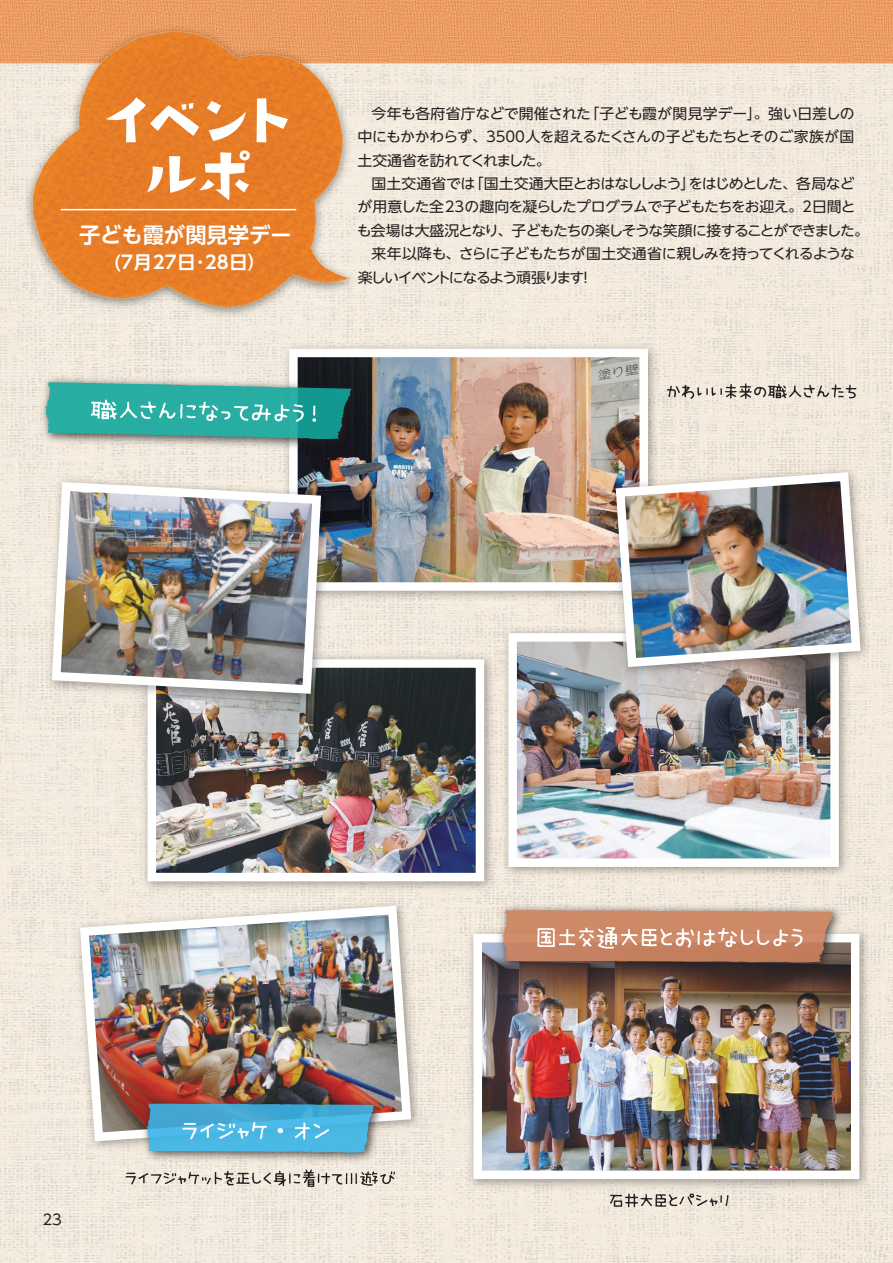
<style>
.page{position:relative;width:893px;height:1263px;background:#fff}
.page>*{position:absolute;margin:0;border:0;box-sizing:border-box;transform-origin:0 0}
.t1{font:700 21.3px "UD Shin Go NT Pro De";color:#fff}
.t2{font:700 18px "UD Shin Go NT Pro De";letter-spacing:.05em;color:#fff}
.t3{font:14.4px/23.4px "UD Shin Go NT Pro";letter-spacing:-.06em;color:#231f20;text-align:justify}
.t4{font:14.4px "UD Shin Go NT Pro";letter-spacing:-.08em;color:#231f20}
.t5{font:14.4px "UD Shin Go NT Pro";letter-spacing:-.105em;color:#231f20}
</style>
<div class="page">
<img style="left:0;top:117px;width:893px;height:1146px">
<img style="left:377px;top:0;width:516px;height:117px">
<svg style="left:610px;top:1194px;width:119px;height:13px;background:#bbb4ab"></svg>
<img style="left:450px;top:897px;width:424px;height:297px">
<img style="left:483px;top:944px;width:366px;height:225px">
<div style="left:473px;top:934px;width:386px;height:245px;border:9px solid #fff"></div>
<img style="left:498px;top:620px;width:395px;height:268px">
<img style="left:518px;top:643px;width:311px;height:214px">
<div style="left:508px;top:633px;width:331px;height:234px;border:9px solid #fff"></div>
<img style="left:848px;top:385px;width:45px;height:53px">
<img style="left:69px;top:875px;width:383px;height:281px">
<img style="left:75px;top:901px;width:341px;height:245px">
<img style="left:137px;top:649px;width:362px;height:247px">
<img style="left:158px;top:669px;width:316px;height:202px">
<div style="left:148px;top:659px;width:336px;height:222px;border:9px solid #fff"></div>
<svg style="left:667px;top:383px;width:189px;height:16px;background:#c3bbb1"></svg>
<svg style="left:126px;top:1169px;width:269px;height:18px;background:#cbc4bb"></svg>
<img style="left:136px;top:1093px;width:253px;height:74px">
<svg style="left:147px;top:1103px;width:227px;height:50px;background:#53afd6"></svg>
<img style="left:272px;top:338px;width:391px;height:271px">
<img style="left:299px;top:359px;width:339px;height:222px">
<div style="left:289px;top:349px;width:359px;height:242px;border:9px solid #fff"></div>
<img style="left:34px;top:371px;width:333px;height:83px">
<svg style="left:45px;top:382px;width:307px;height:58px;background:#40a89f"></svg>
<img style="left:492px;top:899px;width:357px;height:78px">
<svg style="left:502px;top:910px;width:332px;height:53px;background:#c99074"></svg>
<img style="left:0;top:0;width:377px;height:358px">
<svg style="left:106px;top:97px;width:93px;height:45px"></svg>
<svg style="left:207px;top:101px;width:39px;height:40px"></svg>
<svg style="left:257px;top:98px;width:31px;height:44px"></svg>
<svg style="left:147px;top:150px;width:103px;height:51px"></svg>
<img style="left:36px;top:466px;width:333px;height:243px">
<img style="left:47px;top:478px;width:279px;height:220px">
<img style="left:556px;top:438px;width:337px;height:261px">
<img style="left:611px;top:468px;width:254px;height:204px">
<hr style="left:61px;top:209px;width:235px;height:1px;background:#fff">
<h1 class="t1" style="left:79px;top:218px;width:214px">子ども霞が関見学デー</h1>
<p class="t2" style="left:114px;top:248px;width:153px">(7月27日･28日）</p>
<p class="t3" style="left:358px;top:101px;width:499px;text-indent:14px">今年も各府省庁などで開催された「子ども霞が関見学デー」。強い日差しの中にもかかわらず、3500人を超えるたくさんの子どもたちとそのご家族が国土交通省を訪れてくれました。</p>
<p class="t3" style="left:371px;top:171px;width:485px">国土交通省では「国土交通大臣とおはなししよう」をはじめとした、各局など</p>
<p class="t3" style="left:357px;top:195px;width:500px">が用意した全23の趣向を凝らしたプログラムで子どもたちをお迎え。2日間と</p>
<p class="t4" style="left:357px;top:219px;width:514px">も会場は大盛況となり、子どもたちの楽しそうな笑顔に接することができました。</p>
<p class="t3" style="left:371px;top:242px;width:485px">来年以降も、さらに子どもたちが国土交通省に親しみを持ってくれるような</p>
<p class="t5" style="left:358px;top:265px;width:237px">楽しいイベントになるよう頑張ります！</p>
<p class="t3" style="left:42px;top:1207px;width:21px">23</p>
</div>
